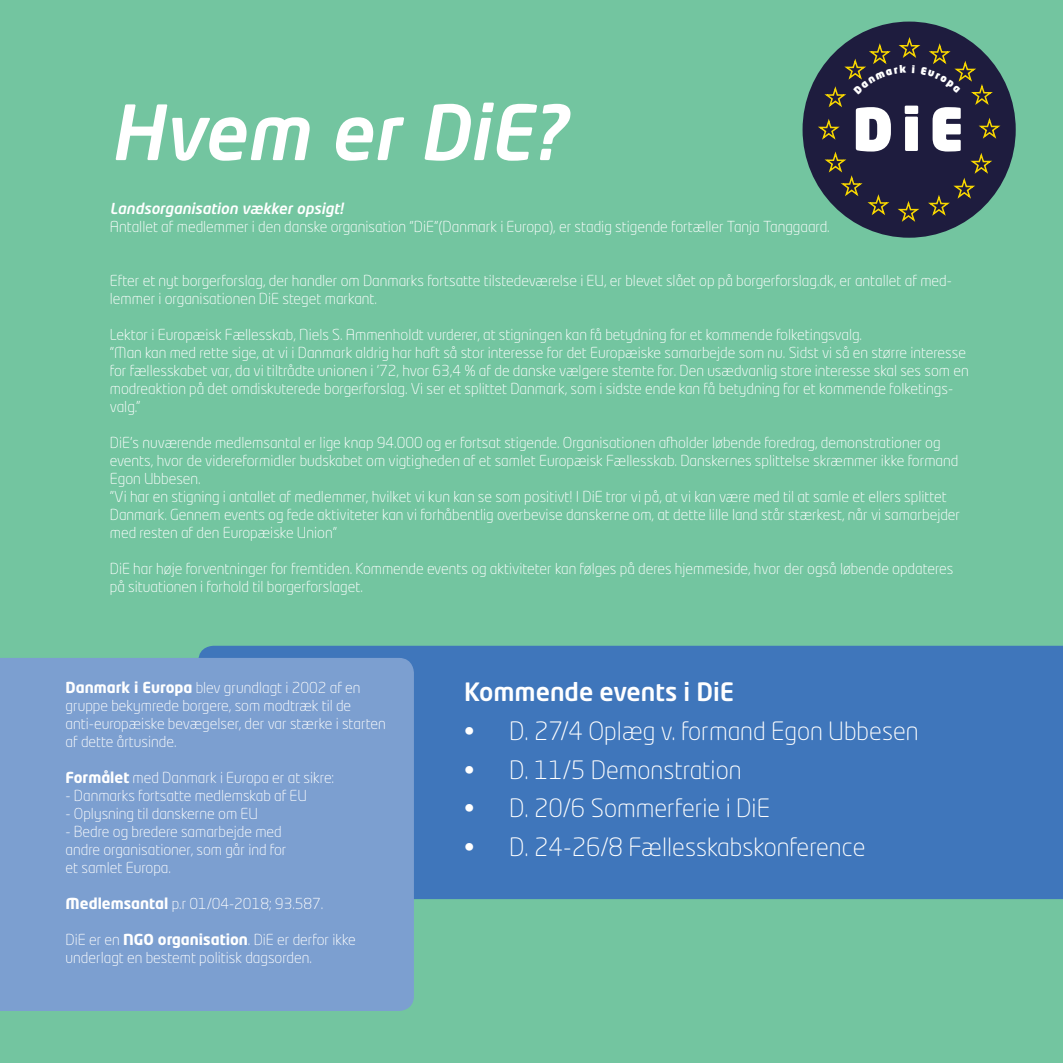
<style>
.page{position:relative;width:1063px;height:1063px;background:#73c5a0}
.page>*{position:absolute;margin:0;border:0;box-sizing:border-box;transform-origin:0 0}
.t1{font:italic 500 75px "Neo Tech Std";color:#fff}
.t2{font:900 58.25px "Neo Tech Std";color:#fff}
.t3{font:300 25px "Neo Tech Std";color:#fff}
.t4{font:500 25px "Neo Tech Std";color:#fff}
.t5{font:300 15px/18px "Neo Tech Std";color:#fff}
.t6{font:italic 500 15px "Neo Tech Std";color:#fff}
.s1{font-weight:700}
</style>
<div class="page">
<div style="left:198px;top:646px;width:865px;height:253px;background:#3f76bb"></div>
<div style="left:803px;top:22px;width:213px;height:216px;background:#1e1c3e;border-radius:50%"></div>
<svg style="left:978px;top:118px;width:23px;height:21px"></svg>
<svg style="left:818px;top:119px;width:22px;height:21px"></svg>
<svg style="left:822px;top:152px;width:173px;height:72px"></svg>
<div style="left:0;top:658px;width:414px;height:353px;background:#7c9fd0"></div>
<svg style="left:822px;top:38px;width:173px;height:69px"></svg>
<h1 class="t1" style="left:110px;top:85px;width:456px">Hvem er DiE?</h1>
<h2 class="t2" style="left:853px;top:91px;width:113px">DiE</h2>
<p class="t6" style="left:110px;top:199px;width:235px">Landsorganisation væ kker opsigt!</p>
<p class="t5" style="left:110px;top:218px;width:721px">Antallet af medlemmer i den danske organisation ”DiE”(Danmark i Europa), er stadig stigende fortæller Tanja Tanggaard.</p>
<p class="t5" style="left:110px;top:272px;width:844px">Efter et nyt borgerforslag, der handler om Danmarks fortsatte tilstedeværelse i EU, er blevet slået op på borgerforslag.dk, er antallet af med&shy;lemmer i organisationen DiE steget markant.</p>
<p class="t5" style="left:110px;top:326px;width:860px">Lektor i Europæisk Fællesskab, Niels S. Ammenholdt vurderer, at stigningen kan få betydning for et kommende folketingsvalg.<br>”Man kan med rette sige, at vi i Danmark aldrig har haft så stor interesse for det Europæiske samarbejde som nu. Sidst vi så en større interesse for fællesskabet var, da vi tiltrådte unionen i ’72, hvor 63,4 % af de danske vælgere stemte for. Den usædvanlig store interesse skal ses som en modreaktion på det omdiskuterede borgerforslag. Vi ser et splittet Danmark, som i sidste ende kan få betydning for et kommende folketings&shy;valg.”</p>
<p class="t5" style="left:110px;top:434px;width:852px">DiE’s nuværende medlemsantal er lige knap 94.000 og er fortsat stigende. Organisationen afholder løbende foredrag, demonstrationer og events, hvor de videreformidler budskabet om vigtigheden af et samlet Europæisk Fællesskab. Danskernes splittelse skræmmer ikke formand Egon Ubbesen.<br>”Vi har en stigning i antallet af medlemmer, hvilket vi kun kan se som positivt! I DiE tror vi på, at vi kan være med til at samle et ellers splittet Danmark. Gennem events og fede aktiviteter kan vi forhåbentlig overbevise danskerne om, at dette lille land står stærkest, når vi samarbejder med resten af den Europæiske Union”</p>
<p class="t5" style="left:110px;top:560px;width:845px">DiE har høje forventninger for fremtiden. Kommende events og aktiviteter kan følges på deres hjemmeside, hvor der også løbende opdateres på situationen i forhold til borgerforslaget.</p>
<p class="t5" style="left:66px;top:678px;width:322px"><span class="s1">Danmark i Europa</span> blev grundlagt i 2002 af en gruppe bekymrede borgere, som modtræk til de anti-europæiske bevægelser, der var stærke i starten af dette årtusinde.</p>
<p class="t5" style="left:66px;top:768px;width:270px"><span class="s1">Formålet</span> med Danmark i Europa er at sikre:</p>
<p class="t5" style="left:66px;top:786px;width:243px">- Danmarks fortsatte medlemskab af EU</p>
<p class="t5" style="left:66px;top:804px;width:194px">- Oplysning til danskerne om EU</p>
<p class="t5" style="left:66px;top:822px;width:223px">- Bedre og bredere samarbejde med andre organisationer, som går ind for et samlet Europa.</p>
<p class="t5" style="left:66px;top:894px;width:259px"><span class="s1">Medlemsantal</span> p.r 01/04-2018; 93.587.</p>
<p class="t5" style="left:66px;top:930px;width:292px">DiE er en <span class="s1">NGO organisation</span>. DiE er derfor ikke underlagt en bestemt politisk dagsorden.</p>
<h3 class="t4" style="left:464px;top:676px;width:272px">Kommende events i DiE</h3>
<h3 class="t3" style="left:464px;top:716px;width:456px">• D. 27/4 Oplæg v. formand Egon Ubbesen</h3>
<h3 class="t3" style="left:464px;top:755px;width:279px">• D. 11/5 Demonstration</h3>
<h3 class="t3" style="left:464px;top:793px;width:307px">• D. 20/6 Sommerferie i DiE</h3>
<h3 class="t3" style="left:464px;top:832px;width:403px">• D. 24-26/8 Fællesskabskonference</h3>
</div>
